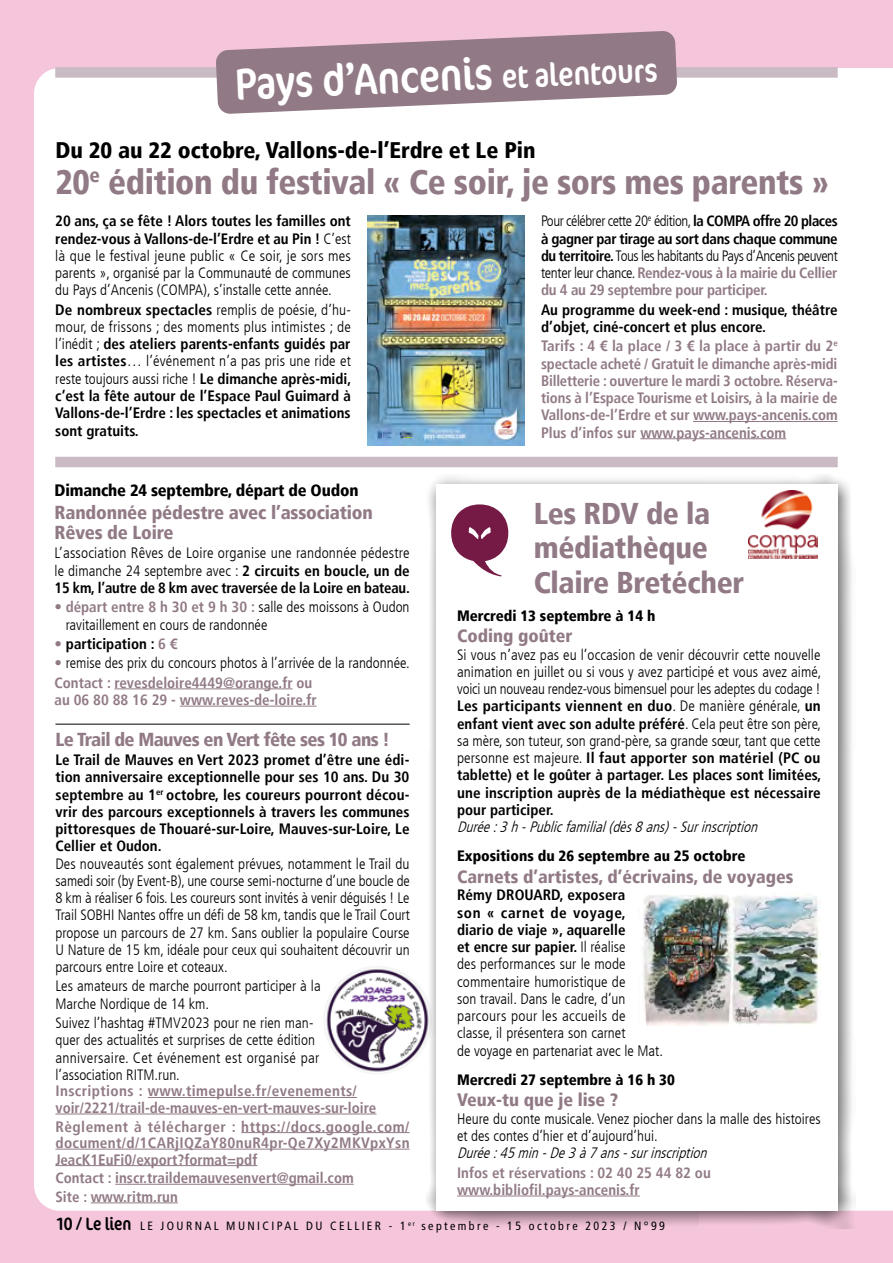
<style>
.page{position:relative;width:893px;height:1263px;background:#f5c6db}
.page>*{position:absolute;margin:0;border:0;box-sizing:border-box;transform-origin:0 0}
.t1{font:condensed 45px "Cocon Pro";color:#fff}
.t2{font:900 condensed 34.5px "Frutiger LT";letter-spacing:-.01em;color:#917a86}
.t3{font:condensed 33px "Cocon Pro";color:#fff}
.t4{font:900 condensed 30px/34.5px "Frutiger LT";letter-spacing:-.01em;color:#917a86}
.t5{font:900 condensed 22.5px "Frutiger LT";color:#000}
.t6{font:900 condensed 18.75px/20.2px "Frutiger LT";letter-spacing:-.01em;color:#917a86}
.t7{font:900 condensed 18.75px "Frutiger LT";letter-spacing:-.03em;color:#917a86}
.t8{font:900 condensed 18px "Frutiger LT";color:#917a86}
.t9{font:900 condensed 16.5px "Frutiger LT";letter-spacing:-.01em;color:#000}
.t10{font:300 condensed 15px/17.2px "Frutiger LT";color:#000}
.t11{font:700 condensed 15px/17.2px "Frutiger LT";color:#000;text-align:justify}
.t12{font:700 condensed 15px/17.2px "Frutiger LT";color:#917a86}
.t13{font:900 condensed 15px "Frutiger LT";color:#000}
.t14{font:italic 300 condensed 15px "Frutiger LT";color:#000}
.t15{font:condensed 12px "Frutiger LT";letter-spacing:.2em;color:#000}
.s1{font-weight:700}
.s2{font-weight:700;color:#917a86}
.s3{font-weight:300}
.s4{color:#917a86}
.s5{font-family:"Cocon Pro";font-size:18px}
</style>
<div class="page">
<div style="left:34px;top:68px;width:858px;height:1143px;background:#fff"></div>
<svg style="left:892px;top:68px;width:1px;height:1143px"></svg>
<hr style="left:693px;top:421px;width:145px;height:1px;background:#917a86">
<hr style="left:640px;top:438px;width:146px;height:1px;background:#917a86">
<img style="left:368px;top:216px;width:156px;height:230px">
<hr style="left:114px;top:688px;width:179px;height:1px;background:#917a86">
<hr style="left:180px;top:706px;width:137px;height:1px;background:#917a86">
<hr style="left:55px;top:724px;width:355px;height:1px;background:#000">
<hr style="left:148px;top:1097px;width:209px;height:1px;background:#917a86">
<hr style="left:55px;top:1113px;width:321px;height:1px;background:#917a86">
<hr style="left:241px;top:1132px;width:169px;height:1px;background:#917a86">
<hr style="left:55px;top:1149px;width:355px;height:1px;background:#917a86">
<hr style="left:55px;top:1165px;width:202px;height:1px;background:#917a86">
<hr style="left:115px;top:1184px;width:239px;height:1px;background:#917a86">
<hr style="left:91px;top:1202px;width:87px;height:1px;background:#917a86">
<div style="left:55px;top:457px;width:783px;height:10px;background:#c9bac3"></div>
<img style="left:323px;top:966px;width:109px;height:108px;border-radius:54px">
<div style="left:55px;top:67px;width:783px;height:11px;background:#c9bac3"></div>
<svg style="left:216px;top:31px;width:461px;height:83px;background:#a9929e"></svg>
<div style="left:426px;top:474px;width:430px;height:755px;background:#000;opacity:.6"></div>
<div style="left:436px;top:484px;width:402px;height:727px;background:#fff"></div>
<svg style="left:451px;top:504px;width:57px;height:72px"></svg>
<img style="left:643px;top:893px;width:178px;height:133px">
<hr style="left:457px;top:1195px;width:183px;height:1px;background:#917a86">
<img style="left:748px;top:490px;width:70px;height:68px">
<h1 class="t1" style="left:233px;top:55px;width:259px;rotate:-3deg">Pays d’Ancenis</h1>
<h3 class="t3" style="left:501px;top:54px;width:157px;rotate:-2deg">et alentours</h3>
<h3 class="t5" style="left:55px;top:136px;width:482px">Du 20 au 22 octobre, Vallons-de-l’Erdre et Le Pin</h3>
<h2 class="t2" style="left:55px;top:161px;width:775px">20<sup>e</sup> édition du festival « Ce soir, je sors mes parents »</h2>
<p class="t10" style="left:541px;top:213px;width:298px;text-align:justify">Pour célébrer cette 20<sup>e</sup> édition, <span class="s1">la COMPA offre 20 places à gagner par tirage au sort dans chaque commune du territoire.</span> Tous les habitants du Pays d’Ancenis peuvent tenter leur chance. <span class="s2">Rendez-vous à la mairie du Cellier du 4 au 29 septembre pour participer.</span></p>
<p class="t11" style="left:541px;top:301px;width:298px">Au programme du week-end : musique, théâtre d’objet, ciné-concert et plus encore.</p>
<p class="t12" style="left:541px;top:338px;width:298px;text-align:justify">Tarifs : 4 € la place / 3 € la place à partir du 2<sup>e </sup>spectacle acheté / Gratuit le dimanche après-midi Billetterie : ouverture le mardi 3 octobre. Réserva&shy;tions à l’Espace Tourisme et Loisirs, à la mairie de Vallons-de-l’Erdre et sur www.pays-ancenis.com Plus d’infos sur www.pays-ancenis.com</p>
<p class="t10" style="left:55px;top:213px;width:297px;text-align:justify"><span class="s1">20 ans, ça se fête ! Alors toutes les familles ont rendez-vous à Vallons-de-l’Erdre et au Pin !</span> C’est là que le festival jeune public « Ce soir, je sors mes parents », organisé par la Communauté de communes du Pays d’Ancenis (COMPA), s’installe cette année.</p>
<p class="t11" style="left:55px;top:301px;width:297px">De nombreux spectacles <span class="s3">remplis de poésie, d’hu&shy;mour, de frissons ; des moments plus intimistes ; de l’inédit ;</span> des ateliers parents-enfants guidés par les artistes<span class="s3">… l’événement n’a pas pris une ride et reste toujours aussi riche !</span> Le dimanche après-midi, c’est la fête autour de l’Espace Paul Guimard à Vallons-de-l’Erdre : les spectacles et animations sont gratuits.</p>
<p class="t9" style="left:55px;top:481px;width:305px">Dimanche 24 septembre, départ de Oudon</p>
<p class="t6" style="left:55px;top:502px;width:320px">Randonnée pédestre avec l’association<br>Rêves de Loire</p>
<p class="t10" style="left:55px;top:545px;width:357px;text-align:justify">L’association Rêves de Loire organise une randonnée pédestre le dimanche 24 septembre avec : <span class="s1">2 circuits en boucle, un de 15 km, l’autre de 8 km avec traversée de la Loire en bateau.</span></p>
<p class="t10" style="left:66px;top:599px;width:345px;text-indent:-11px"><span class="s4">•</span> <span class="s2">départ entre 8 h 30 et 9 h 30 :</span> salle des moissons à Oudon ravitaillement en cours de randonnée</p>
<p class="t11" style="left:55px;top:635px;width:124px"><span class="s4">•</span> participation : <span class="s4">6 €</span></p>
<p class="t10" style="left:55px;top:654px;width:356px;line-height:19.4px"><span class="s4">•</span> remise des prix du concours photos à l’arrivée de la randonnée.<br><span class="s2">Contact : revesdeloire4449@orange.fr ou</span></p>
<p class="t12" style="left:55px;top:691px;width:264px">au 06 80 88 16 29 - www.reves-de-loire.fr</p>
<p class="t7" style="left:55px;top:728px;width:336px">Le Trail de Mauves en Vert fête ses 10 ans !</p>
<p class="t11" style="left:55px;top:751px;width:356px">Le Trail de Mauves en Vert 2023 promet d’être une édi&shy;tion anniversaire exceptionnelle pour ses 10 ans. Du 30 septembre au 1<sup>er</sup> octobre, les coureurs pourront décou&shy;vrir des parcours exceptionnels à travers les communes pittoresques de Thouaré-sur-Loire, Mauves-sur-Loire, Le Cellier et Oudon.</p>
<p class="t10" style="left:55px;top:855px;width:356px;text-align:justify">Des nouveautés sont également prévues, notamment le Trail du samedi soir (by Event-B), une course semi-nocturne d’une boucle de 8 km à réaliser 6 fois. Les coureurs sont invités à venir déguisés ! Le Trail SOBHI Nantes offre un défi de 58 km, tandis que le Trail Court propose un parcours de 27 km. Sans oublier la populaire Course U Nature de 15 km, idéale pour ceux qui souhaitent découvrir un parcours entre Loire et coteaux.</p>
<p class="t10" style="left:55px;top:978px;width:267px">Les amateurs de marche pourront participer à la<br>Marche Nordique de 14 km.</p>
<p class="t10" style="left:55px;top:1014px;width:265px">Suivez l’hashtag #TMV2023 pour ne rien man&shy;quer des actualités et surprises de cette édition anniversaire. Cet événement est organisé par l’association RITM.run.</p>
<p class="t12" style="left:55px;top:1083px;width:322px;line-height:16.5px">Inscriptions : www.timepulse.fr/evenements/ voir/2221/trail-de-mauves-en-vert-mauves-sur-loire</p>
<p class="t12" style="left:55px;top:1118px;width:356px;line-height:16.5px;text-align:justify">Règlement à télécharger : https://docs.google.com/ document/d/1CARjIQZaY80nuR4pr-Qe7Xy2MKVpxYsn JeacK1EuFi0/export?format=pdf</p>
<p class="t12" style="left:55px;top:1169px;width:300px;line-height:18.6px">Contact : inscr.traildemauvesenvert@gmail.com<br>Site : www.ritm.run</p>
<h3 class="t4" style="left:534px;top:496px;width:212px">Les RDV de la médiathèque<br>Claire Bretécher</h3>
<p class="t13" style="left:457px;top:606px;width:200px">Mercredi 13 septembre à 14 h</p>
<p class="t8" style="left:457px;top:625px;width:117px">Coding goûter</p>
<p class="t10" style="left:457px;top:646px;width:366px;text-align:justify">Si vous n’avez pas eu l’occasion de venir découvrir cette nouvelle animation en juillet ou si vous y avez participé et vous avez aimé, voici un nouveau rendez-vous bimensuel pour les adeptes du codage !<br><span class="s1">Les participants viennent en duo</span>. De manière générale, <span class="s1">un enfant vient avec son adulte préféré</span>. Cela peut être son père, sa mère, son tuteur, son grand-père, sa grande sœur, tant que cette personne est majeure. <span class="s1">Il faut apporter son matériel (PC ou tablette) et le goûter à partager. Les places sont limitées, une inscription auprès de la médiathèque est nécessaire pour participer.</span></p>
<p class="t14" style="left:457px;top:818px;width:306px">Durée :3h-Publicfamilial(dès8ans)-Surinscription</p>
<p class="t13" style="left:457px;top:847px;width:290px">Expositions du 26 septembre au 25 octobre</p>
<p class="t8" style="left:457px;top:866px;width:338px">Carnets d’artistes, d’écrivains, de voyages</p>
<p class="t10" style="left:457px;top:887px;width:207px"><span class="s1">Rémy DROUARD, exposera<br>son « carnet de voyage, diario de viaje », aquarelle<br>et encre sur papier.</span> Il réalise<br>des performances sur le mode commentaire humoristique de<br>son travail. Dans le cadre, d’un parcours pour les accueils de classe, il présentera son carnet<br>de voyage en partenariat avec le Mat.</p>
<p class="t13" style="left:457px;top:1070px;width:219px">Mercredi 27 septembre à 16 h 30</p>
<p class="t8" style="left:457px;top:1089px;width:163px">Veux-tu que je lise ?</p>
<p class="t10" style="left:457px;top:1110px;width:365px">Heure du conte musicale. Venez piocher dans la malle des histoires et des contes d’hier et d’aujourd’hui.</p>
<p class="t14" style="left:457px;top:1144px;width:255px">Durée :45min-De3à7ans-surinscription</p>
<p class="t12" style="left:457px;top:1164px;width:255px">Infos et réservations : 02 40 25 44 82 ou www.bibliofil.pays-ancenis.fr</p>
<p class="t15" style="left:55px;top:1219px;width:611px"><span class="s5">10 / Le lien</span> LE JOURNAL MUNICIPAL DU CELLIER - 1 <sup>er</sup> septembre - 15 octobre 2023 / N°99</p>
</div>
